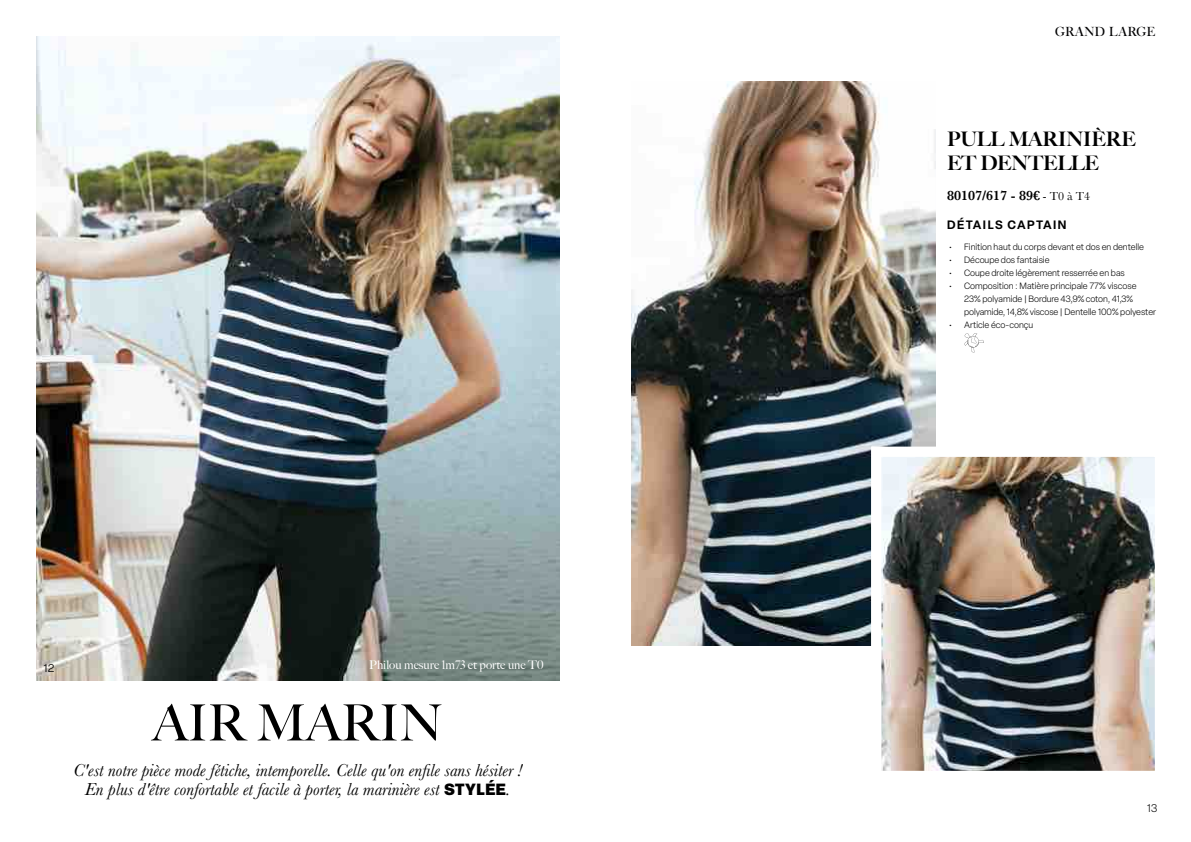
<style>
.page{position:relative;width:1191px;height:842px;background:#fff}
.page>*{position:absolute;margin:0;border:0;box-sizing:border-box;transform-origin:0 0}
.t1{font:500 50px "Big Caslon";color:#000}
.t2{font:900 20px/24px "Big Caslon FB";color:#000}
.t3{font:italic 18px/19px "Baskerville";color:#000;text-align:center}
.t4{font:600 14px "Baskerville";color:#000}
.t5{font:13px "Cradley Title Regular 2";color:#020203}
.t6{font:300 13px "Elza";color:#000}
.t7{font:12px "Big Caslon FB";color:#fff}
.t8{font:600 12px "Elza";letter-spacing:.115em;color:#000}
.t9{font:300 11px "Elza";color:#000}
.t10{font:300 9px/13px "Elza";color:#000}
.s1{font-family:"Elza";font-weight:900;font-style:normal;font-size:16px}
.s2{font-weight:400;font-size:12px}
</style>
<div class="page">
<img style="left:631px;top:81px;width:304px;height:564px">
<img style="left:882px;top:458px;width:272px;height:312px">
<img style="left:36px;top:36px;width:523px;height:644px">
<svg style="left:964px;top:333px;width:20px;height:19px"></svg>
<h3 class="t6" style="left:44px;top:659px;width:13px">12</h3>
<h3 class="t7" style="left:369px;top:658px;width:176px">Philou mesure 1m73 et porte une T0</h3>
<h1 class="t1" style="left:152px;top:694px;width:292px">AIR MARIN</h1>
<h3 class="t3" style="left:73px;top:760px;width:450px">C'est notre pièce mode fétiche, intemporelle. Celle qu'on enfile sans hésiter !<br>En plus d'être confortable et facile à porter, la marinière est <span class="s1">STYLÉE</span>.</h3>
<h3 class="t5" style="left:1055px;top:24px;width:102px">GRAND LARGE</h3>
<h2 class="t2" style="left:947px;top:127px;width:190px">PULL MARINIÈRE<br>ET DENTELLE</h2>
<h3 class="t4" style="left:947px;top:188px;width:144px">80107/617 - 89€ <span class="s2">- T0 à T4</span></h3>
<h3 class="t8" style="left:947px;top:216px;width:121px">DÉTAILS CAPTAIN</h3>
<p class="t10" style="left:949px;top:240px;width:196px">• Finition haut du corps devant et dos en dentelle</p>
<p class="t10" style="left:949px;top:253px;width:102px">• Découpe dos fantaisie</p>
<p class="t10" style="left:949px;top:266px;width:177px">• Coupe droite légèrement resserrée en bas</p>
<p class="t10" style="left:964px;top:279px;width:193px;text-indent:-15px">• Composition : Matière principale 77% viscose<br>23% polyamide | Bordure 43,9% coton, 41,3% polyamide, 14,8% viscose | Dentelle 100% polyester</p>
<p class="t10" style="left:949px;top:318px;width:86px">• Article éco-conçu</p>
<p class="t9" style="left:1147px;top:800px;width:12px">13</p>
</div>
